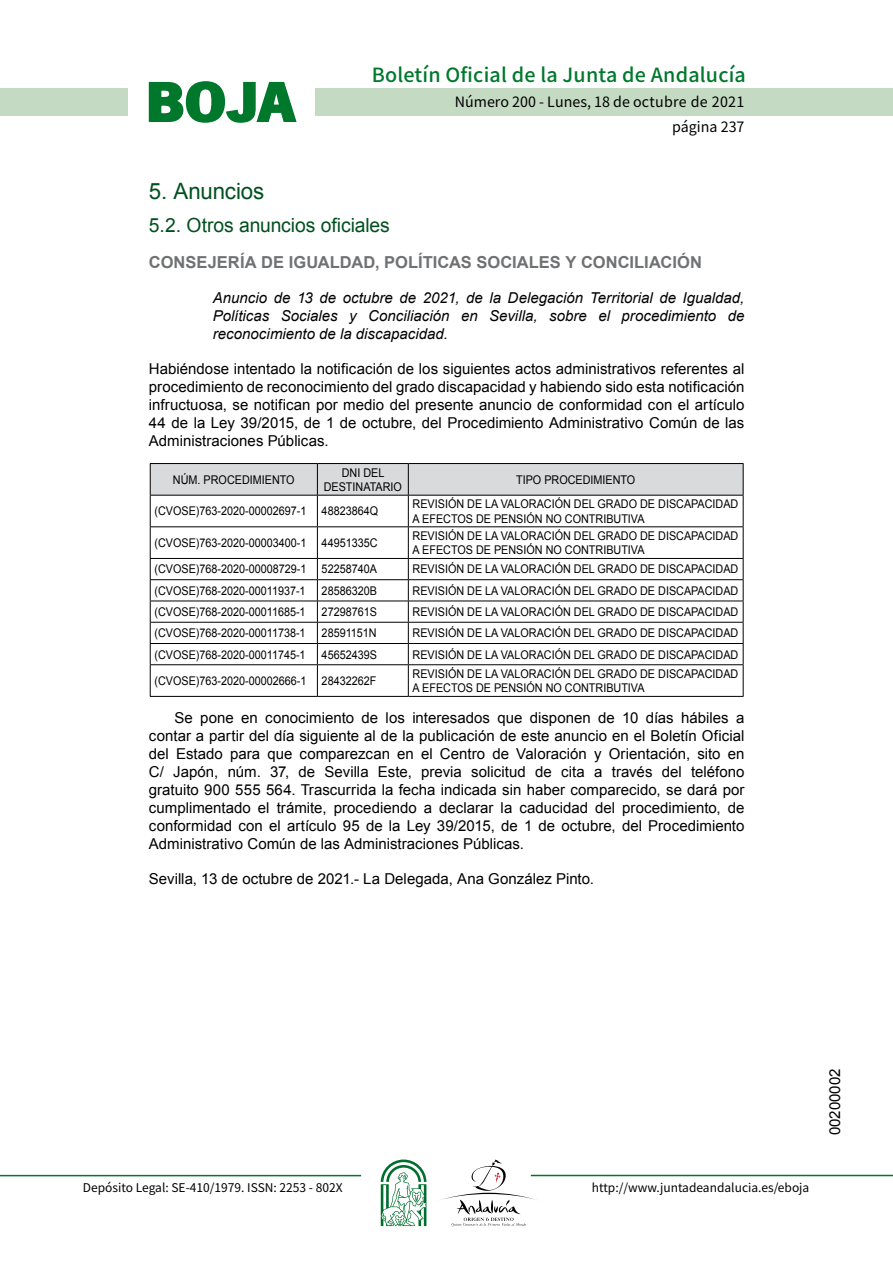
<style>
.page{position:relative;width:893px;height:1263px;background:#fff}
.page>*{position:absolute;margin:0;border:0;box-sizing:border-box;transform-origin:0 0}
.t1{font:700 57.75px "News Got T";color:#00782c;scale:1.14 1}
.t2{font:22.5px "Arial";letter-spacing:-.005em;color:#00501f}
.t3{font:500 19.5px "Noto Sans HK";letter-spacing:.01em;color:#00782c}
.t4{font:19.5px "Arial";letter-spacing:-.005em;color:#00501f}
.t5{font:700 16.5px "Arial";color:#707173}
.t6{font:15px/18px "Arial";color:#000;text-align:justify}
.t7{font:italic 15px/18px "Arial";color:#000;text-align:justify}
.t8{font:14.25px/24.5px "Noto Sans HK";color:#000;text-align:right}
.t9{font:12px/14.4px "Arial";color:#000;scale:.9 1}
.t10{font:12px "Noto Sans HK";color:#000}
</style>
<div class="page">
<div style="left:315px;top:88px;width:577px;height:28px;background:#c5dac3"></div>
<div style="left:0;top:88px;width:128px;height:28px;background:#c5dac3"></div>
<hr style="left:0;top:1175px;width:361px;height:1px;background:#00782c">
<hr style="left:531px;top:1175px;width:361px;height:1px;background:#00782c">
<svg style="left:148px;top:81px;width:149px;height:42px"></svg>
<svg style="left:442px;top:1159px;width:100px;height:67px"></svg>
<svg style="left:381px;top:1160px;width:45px;height:66px"></svg>
<div style="left:151px;top:464px;width:591px;height:31px;background:#d9dadb"></div>
<hr style="left:150px;top:463px;width:167px;height:1px;background:#000">
<hr style="left:150px;top:464px;width:1px;height:31px;background:#000">
<hr style="left:317px;top:463px;width:91px;height:1px;background:#000">
<hr style="left:317px;top:464px;width:1px;height:31px;background:#000">
<hr style="left:408px;top:463px;width:335px;height:1px;background:#000">
<hr style="left:408px;top:464px;width:1px;height:31px;background:#000">
<hr style="left:742px;top:464px;width:1px;height:31px;background:#000">
<hr style="left:150px;top:495px;width:167px;height:1px;background:#000">
<hr style="left:150px;top:496px;width:1px;height:30px;background:#000">
<hr style="left:317px;top:495px;width:91px;height:1px;background:#000">
<hr style="left:317px;top:496px;width:1px;height:30px;background:#000">
<hr style="left:408px;top:495px;width:335px;height:1px;background:#000">
<hr style="left:408px;top:496px;width:1px;height:30px;background:#000">
<hr style="left:742px;top:496px;width:1px;height:30px;background:#000">
<hr style="left:150px;top:526px;width:167px;height:1px;background:#000">
<hr style="left:150px;top:527px;width:1px;height:31px;background:#000">
<hr style="left:317px;top:526px;width:91px;height:1px;background:#000">
<hr style="left:317px;top:527px;width:1px;height:31px;background:#000">
<hr style="left:408px;top:526px;width:335px;height:1px;background:#000">
<hr style="left:408px;top:527px;width:1px;height:31px;background:#000">
<hr style="left:742px;top:527px;width:1px;height:31px;background:#000">
<hr style="left:150px;top:558px;width:167px;height:1px;background:#000">
<hr style="left:317px;top:558px;width:91px;height:1px;background:#000">
<hr style="left:408px;top:558px;width:335px;height:1px;background:#000">
<hr style="left:150px;top:579px;width:167px;height:1px;background:#000">
<hr style="left:317px;top:579px;width:91px;height:1px;background:#000">
<hr style="left:408px;top:579px;width:335px;height:1px;background:#000">
<hr style="left:150px;top:601px;width:167px;height:1px;background:#000">
<hr style="left:317px;top:601px;width:91px;height:1px;background:#000">
<hr style="left:408px;top:601px;width:335px;height:1px;background:#000">
<hr style="left:150px;top:622px;width:167px;height:1px;background:#000">
<hr style="left:317px;top:622px;width:91px;height:1px;background:#000">
<hr style="left:408px;top:622px;width:335px;height:1px;background:#000">
<hr style="left:150px;top:643px;width:167px;height:1px;background:#000">
<svg style="left:150px;top:559px;width:1px;height:105px"></svg>
<hr style="left:317px;top:643px;width:91px;height:1px;background:#000">
<svg style="left:317px;top:559px;width:1px;height:105px"></svg>
<hr style="left:408px;top:643px;width:335px;height:1px;background:#000">
<svg style="left:408px;top:559px;width:1px;height:105px"></svg>
<svg style="left:742px;top:559px;width:1px;height:105px"></svg>
<hr style="left:150px;top:664px;width:167px;height:1px;background:#000">
<hr style="left:150px;top:665px;width:1px;height:31px;background:#000">
<hr style="left:317px;top:664px;width:91px;height:1px;background:#000">
<hr style="left:317px;top:665px;width:1px;height:31px;background:#000">
<hr style="left:408px;top:664px;width:335px;height:1px;background:#000">
<hr style="left:408px;top:665px;width:1px;height:31px;background:#000">
<hr style="left:742px;top:665px;width:1px;height:31px;background:#000">
<hr style="left:150px;top:696px;width:167px;height:1px;background:#000">
<hr style="left:317px;top:696px;width:91px;height:1px;background:#000">
<hr style="left:408px;top:696px;width:335px;height:1px;background:#000">
<h1 class="t1" style="left:145px;top:68px;width:133px">BOJA</h1>
<h3 class="t3" style="left:372px;top:64px;width:375px">Boletín Oficial de la Junta de Andalucía</h3>
<p class="t8" style="left:455px;top:90px;width:291px">Número 200 - Lunes, 18 de octubre de 2021 página 237</p>
<h2 class="t2" style="left:149px;top:177px;width:117px">5. Anuncios</h2>
<h3 class="t4" style="left:149px;top:212px;width:242px">5.2. Otros anuncios oficiales</h3>
<p class="t5" style="left:149px;top:251px;width:554px">CONSEJERÍA DE IGUALDAD, POLÍTICAS SOCIALES Y CONCI LIACIÓN</p>
<p class="t7" style="left:213px;top:289px;width:533px">Anuncio de 13 de octubre de 2021, de la Delegación Territorial de Igualdad, Políticas Sociales y Conciliación en Sevilla, sobre el procedimiento de reconocimiento de la discapacidad.</p>
<p class="t6" style="left:149px;top:360px;width:597px">Habiéndose intentado la notificación de los siguientes actos administrativos referentes al procedimiento de reconocimiento del grado discapacidad y habiendo sido esta notificación infructuosa, se notifican por medio del presente anuncio de conformidad con el artículo 44 de la Ley 39/2015, de 1 de octubre, del Procedimiento Administrativo Común de las Administraciones Públicas.</p>
<p class="t9" style="left:173px;top:472px;width:137px">NÚM. PROCEDIMIENTO</p>
<p class="t9" style="left:324px;top:465px;width:88px;text-align:center">DNI DEL<br>DESTINATARIO</p>
<p class="t9" style="left:516px;top:472px;width:134px">TIPO PROCEDIMIENTO</p>
<p class="t9" style="left:154px;top:504px;width:170px">(CVOSE)763-2020-00002697-1</p>
<p class="t9" style="left:321px;top:504px;width:64px">48823864Q</p>
<p class="t9" style="left:412px;top:497px;width:363px">REVISIÓN DE LA VALORACIÓN DEL GRADO DE DISCAPACIDAD<br>A EFECTOS DE PENSIÓN NO CONTRIBUTIVA</p>
<p class="t9" style="left:154px;top:536px;width:170px">(CVOSE)763-2020-00003400-1</p>
<p class="t9" style="left:321px;top:536px;width:64px">44951335C</p>
<p class="t9" style="left:412px;top:529px;width:363px">REVISIÓN DE LA VALORACIÓN DEL GRADO DE DISCAPACIDAD<br>A EFECTOS DE PENSIÓN NO CONTRIBUTIVA</p>
<p class="t9" style="left:154px;top:562px;width:170px">(CVOSE)768-2020-00008729-1</p>
<p class="t9" style="left:321px;top:562px;width:63px">52258740A</p>
<p class="t9" style="left:412px;top:562px;width:363px">REVISIÓN DE LA VALORACIÓN DEL GRADO DE DISCAPACIDAD</p>
<p class="t9" style="left:154px;top:583px;width:169px">(CVOSE)768-2020-00011937-1</p>
<p class="t9" style="left:321px;top:583px;width:63px">28586320B</p>
<p class="t9" style="left:412px;top:583px;width:363px">REVISIÓN DE LA VALORACIÓN DEL GRADO DE DISCAPACIDAD</p>
<p class="t9" style="left:154px;top:605px;width:169px">(CVOSE)768-2020-00011685-1</p>
<p class="t9" style="left:321px;top:605px;width:63px">27298761S</p>
<p class="t9" style="left:412px;top:605px;width:363px">REVISIÓN DE LA VALORACIÓN DEL GRADO DE DISCAPACIDAD</p>
<p class="t9" style="left:154px;top:626px;width:169px">(CVOSE)768-2020-00011738-1</p>
<p class="t9" style="left:321px;top:626px;width:63px">28591151N</p>
<p class="t9" style="left:412px;top:626px;width:363px">REVISIÓN DE LA VALORACIÓN DEL GRADO DE DISCAPACIDAD</p>
<p class="t9" style="left:154px;top:647px;width:169px">(CVOSE)768-2020-00011745-1</p>
<p class="t9" style="left:321px;top:647px;width:63px">45652439S</p>
<p class="t9" style="left:412px;top:647px;width:363px">REVISIÓN DE LA VALORACIÓN DEL GRADO DE DISCAPACIDAD</p>
<p class="t9" style="left:154px;top:674px;width:170px">(CVOSE)763-2020-00002666-1</p>
<p class="t9" style="left:321px;top:674px;width:62px">28432262F</p>
<p class="t9" style="left:412px;top:666px;width:363px">REVISIÓN DE LA VALORACIÓN DEL GRADO DE DISCAPACIDAD<br>A EFECTOS DE PENSIÓN NO CONTRIBUTIVA</p>
<p class="t6" style="left:149px;top:709px;width:597px;text-indent:26px">Se pone en conocimiento de los interesados que disponen de 10 días hábiles a contar a partir del día siguiente al de la publicación de este anuncio en el Boletín Oficial del Estado para que comparezcan en el Centro de Valoración y Orientación, sito en C/ Japón, núm. 37, de Sevilla Este, previa solicitud de cita a través del teléfono gratuito 900 555 564. Trascurrida la fecha indicada sin haber comparecido, se dará por cumplimentado el trámite, procediendo a declarar la caducidad del procedimiento, de conformidad con el artículo 95 de la Ley 39/2015, de 1 de octubre, del Procedimiento Administrativo Común de las Administraciones Públicas.</p>
<p class="t6" style="left:149px;top:870px;width:446px">Sevilla, 13 de octubre de 2021.- La Delegada, Ana González Pinto.</p>
<p class="t10" style="left:83px;top:1181px;width:261px">Depósito Legal: SE-410/1979. ISSN: 2253 - 802X</p>
<p class="t10" style="left:592px;top:1181px;width:219px">http://www.juntadeandalucia.es/eboja</p>
<p class="t6" style="left:826px;top:1135px;width:68px;rotate:-90deg">00200002</p>
</div>
